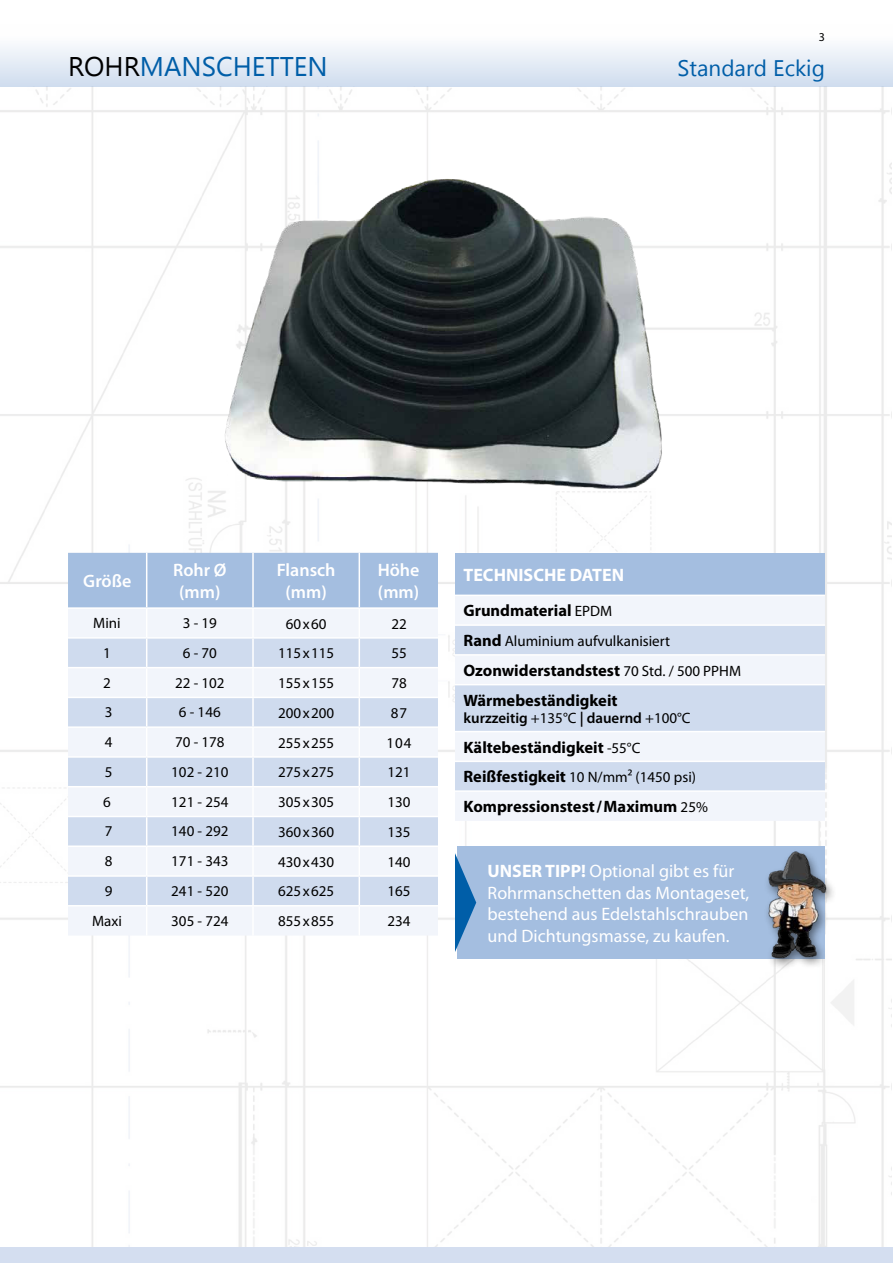
<style>
.page{position:relative;width:893px;height:1263px;background:#fff}
.page>*{position:absolute;margin:0;border:0;box-sizing:border-box;transform-origin:0 0}
.t1{font:27px "Lao UI";color:#005ea8}
.t2{font:22.5px "Lao UI";color:#005ea8}
.t3{font:18px/21.6px "Myriad Pro";color:#fff}
.t4{font:600 18px/21.6px "Myriad Pro";color:#fff;text-align:center}
.t5{font:700 18px "Myriad Pro";color:#fff}
.t6{font:700 16.5px/29.5px "Myriad Pro";color:#000}
.t7{font:15px "Myriad Pro";color:#000}
.t8{font:600 15px "Myriad Pro";color:#000}
.t9{font:12px "Myriad Pro";color:#000}
.s1{color:#000}
.s2{font-weight:400;font-size:15px}
.s3{font-weight:700;font-size:16.5px}
.s4{font-weight:400}
.s5{font-weight:700}
</style>
<div class="page">
<img style="left:0;top:86px;width:892px;height:1161px">
<div style="left:0;top:24px;width:893px;height:62px;background:linear-gradient(to bottom,#fff,#d2dfef)"></div>
<div style="left:0;top:1247px;width:893px;height:16px;background:#d4def0"></div>
<div style="left:455px;top:553px;width:370px;height:42px;background:#a4bee0"></div>
<div style="left:455px;top:596px;width:370px;height:225px;background:#f2f5fb"></div>
<svg style="left:455px;top:626px;width:370px;height:164px;fill:#cfdbee"></svg>
<hr style="left:455px;top:595px;width:370px;height:1px;background:#fff">
<hr style="left:455px;top:624px;width:370px;height:2px;background:#fff">
<hr style="left:455px;top:654px;width:370px;height:2px;background:#fff">
<hr style="left:455px;top:684px;width:370px;height:1px;background:#fff">
<hr style="left:455px;top:731px;width:370px;height:1px;background:#fff">
<hr style="left:455px;top:761px;width:370px;height:1px;background:#fff">
<hr style="left:455px;top:790px;width:370px;height:2px;background:#fff">
<svg style="left:68px;top:553px;width:370px;height:382px"></svg>
<img style="left:209px;top:172px;width:475px;height:338px">
<div style="left:458px;top:846px;width:367px;height:113px;background:#a4bee0"></div>
<div style="left:763px;top:849px;width:74px;height:122px;background:#000;opacity:.5"></div>
<img style="left:763px;top:851px;width:72px;height:107px">
<svg style="left:455px;top:853px;width:21px;height:99px"></svg>
<p class="t9" style="left:819px;top:31px;width:8px">3</p>
<h1 class="t1" style="left:68px;top:56px;width:261px"><span class="s1">ROHR</span>MANSCHETTEN</h1>
<h2 class="t2" style="left:678px;top:59px;width:149px">Standard Eckig</h2>
<p class="t4" style="left:83px;top:572px;width:50px">Größe</p>
<p class="t4" style="left:173px;top:561px;width:55px">Rohr Ø (mm)</p>
<p class="t4" style="left:277px;top:561px;width:60px">Flansch (mm)</p>
<p class="t4" style="left:378px;top:561px;width:43px;text-align:left">Höhe (mm)</p>
<p class="t7" style="left:93px;top:615px;width:29px">Mini</p>
<p class="t7" style="left:183px;top:615px;width:36px">3 - 19</p>
<p class="t7" style="left:286px;top:616px;width:42px">60x60</p>
<p class="t7" style="left:391px;top:616px;width:17px">22</p>
<p class="t7" style="left:103px;top:645px;width:9px">1</p>
<p class="t7" style="left:183px;top:645px;width:36px">6 - 70</p>
<p class="t7" style="left:278px;top:646px;width:58px">115x115</p>
<p class="t7" style="left:391px;top:646px;width:17px">55</p>
<p class="t7" style="left:103px;top:675px;width:9px">2</p>
<p class="t7" style="left:175px;top:675px;width:51px">22 - 102</p>
<p class="t7" style="left:278px;top:676px;width:58px">155x155</p>
<p class="t7" style="left:391px;top:676px;width:17px">78</p>
<p class="t7" style="left:105px;top:705px;width:9px">3</p>
<p class="t7" style="left:179px;top:705px;width:43px">6 - 146</p>
<p class="t7" style="left:278px;top:705px;width:58px">200x200</p>
<p class="t7" style="left:391px;top:705px;width:18px">87</p>
<p class="t7" style="left:105px;top:734px;width:9px">4</p>
<p class="t7" style="left:175px;top:734px;width:51px">70 - 178</p>
<p class="t7" style="left:278px;top:735px;width:58px">255x255</p>
<p class="t7" style="left:387px;top:735px;width:26px">104</p>
<p class="t7" style="left:105px;top:764px;width:9px">5</p>
<p class="t7" style="left:171px;top:764px;width:59px">102 - 210</p>
<p class="t7" style="left:278px;top:765px;width:58px">275x275</p>
<p class="t7" style="left:387px;top:765px;width:25px">121</p>
<p class="t7" style="left:103px;top:794px;width:9px">6</p>
<p class="t7" style="left:171px;top:794px;width:59px">121 - 254</p>
<p class="t7" style="left:278px;top:795px;width:58px">305x305</p>
<p class="t7" style="left:387px;top:795px;width:25px">130</p>
<p class="t7" style="left:105px;top:824px;width:9px">7</p>
<p class="t7" style="left:171px;top:824px;width:59px">140 - 292</p>
<p class="t7" style="left:278px;top:824px;width:58px">360x360</p>
<p class="t7" style="left:387px;top:824px;width:25px">135</p>
<p class="t7" style="left:105px;top:853px;width:9px">8</p>
<p class="t7" style="left:171px;top:853px;width:59px">171 - 343</p>
<p class="t7" style="left:278px;top:854px;width:58px">430x430</p>
<p class="t7" style="left:387px;top:854px;width:25px">140</p>
<p class="t7" style="left:105px;top:883px;width:9px">9</p>
<p class="t7" style="left:171px;top:883px;width:59px">241 - 520</p>
<p class="t7" style="left:278px;top:884px;width:58px">625x625</p>
<p class="t7" style="left:387px;top:884px;width:25px">165</p>
<p class="t7" style="left:92px;top:913px;width:31px">Maxi</p>
<p class="t7" style="left:171px;top:913px;width:59px">305 - 724</p>
<p class="t7" style="left:278px;top:914px;width:58px">855x855</p>
<p class="t7" style="left:387px;top:914px;width:25px">234</p>
<p class="t5" style="left:463px;top:568px;width:162px">TECHNISCHE DATEN</p>
<p class="t6" style="left:463px;top:597px;width:150px">Grundmaterial <span class="s2">EPDM</span></p>
<p class="t7" style="left:463px;top:634px;width:208px"><span class="s3">Rand</span> Aluminium aufvulkanisiert</p>
<p class="t6" style="left:463px;top:657px;width:279px">Ozonwiderstandstest <span class="s2">70 Std. / 500 PPHM<br></span>Wärmebeständigkeit</p>
<p class="t8" style="left:463px;top:712px;width:229px">kurzzeitig <span class="s4">+135°C</span> | dauernd <span class="s4">+100°C</span></p>
<p class="t6" style="left:463px;top:734px;width:178px">Kältebeständigkeit <span class="s2">-55°C</span></p>
<p class="t7" style="left:463px;top:770px;width:234px"><span class="s3">Reißfestigkeit</span> 10 N/mm² (1450 psi)</p>
<p class="t6" style="left:463px;top:793px;width:246px">Kompressionstest/Maximum <span class="s2">25%</span></p>
<p class="t3" style="left:488px;top:860px;width:263px"><span class="s5">UNSER TIPP!</span> Optional gibt es für Rohrmanschetten das Montageset, bestehend aus Edelstahlschrauben und Dichtungsmasse, zu kaufen.</p>
</div>
